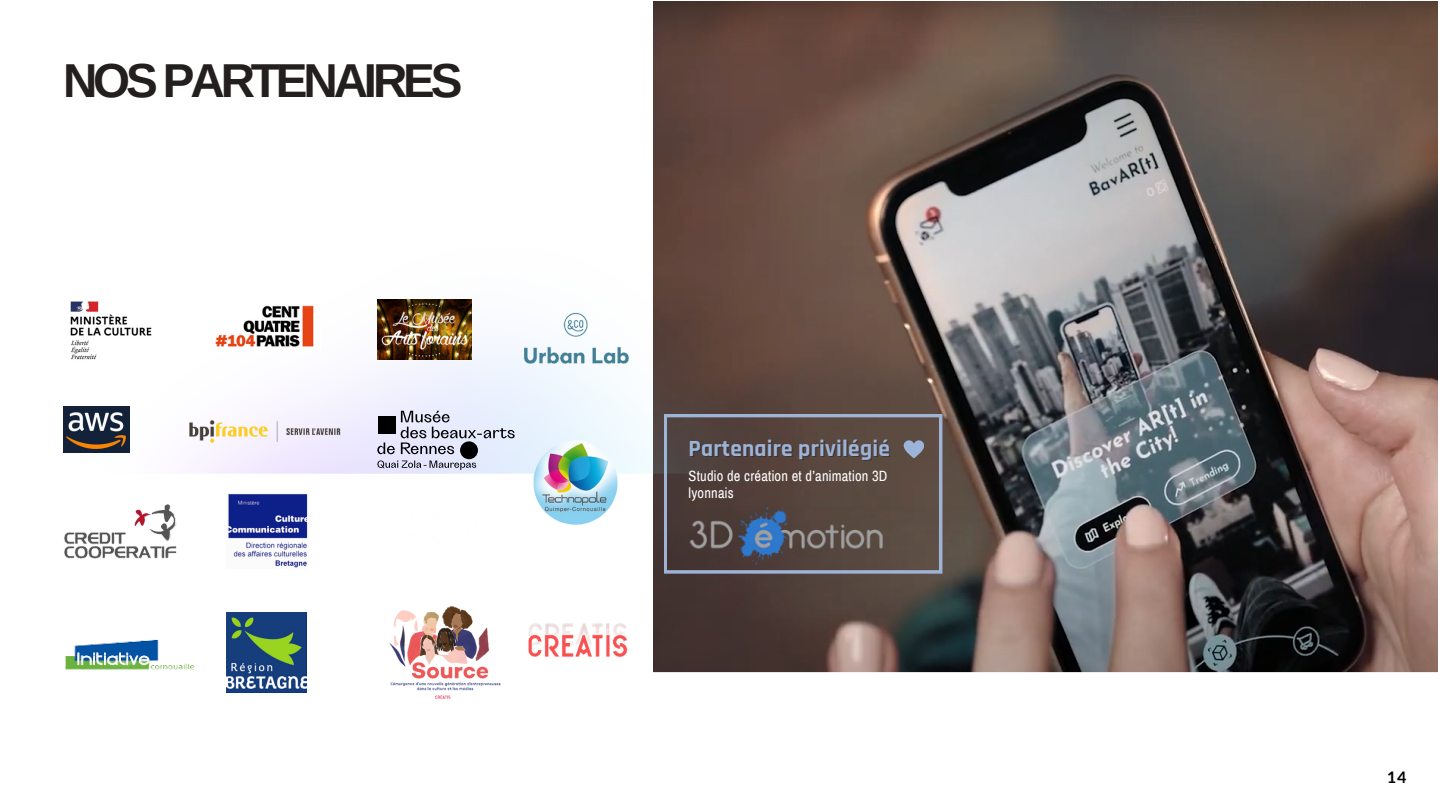
<style>
.page{position:relative;width:1440px;height:810px;background:#fff}
.page>*{position:absolute;margin:0;border:0;box-sizing:border-box;transform-origin:0 0}
.t1{font:700 47.6px "Arimo";letter-spacing:-.085em;color:#231f1f}
.t2{font:700 23.3px "Rajdhani";letter-spacing:.01em;color:#9db3d7}
.t3{font:700 16px "Lato";color:#000}
.t4{font:14.5px "Archivo Narrow";letter-spacing:.015em;color:#fff}
</style>
<div class="page">
<img style="left:654px;top:1px;width:784px;height:672px">
<svg style="left:814px;top:414px;width:128px;height:160px;background:#61544e"></svg>
<img style="left:63px;top:247px;width:751px;height:446px">
<svg style="left:377px;top:460px;width:99px;height:10px"></svg>
<svg style="left:377px;top:411px;width:138px;height:43px;background:#c3c6d6"></svg>
<div style="left:460px;top:441px;width:18px;height:18px;background:#000;border-radius:50%"></div>
<div style="left:378px;top:416px;width:18px;height:18px;background:#000"></div>
<img style="left:181px;top:389px;width:165px;height:81px">
<img style="left:377px;top:603px;width:131px;height:96px">
<img style="left:527px;top:621px;width:103px;height:44px">
<img style="left:515px;top:295px;width:120px;height:87px">
<img style="left:63px;top:499px;width:120px;height:69px">
<img style="left:63px;top:594px;width:144px;height:98px">
<img style="left:533px;top:440px;width:84px;height:84px">
<img style="left:227px;top:613px;width:79px;height:79px">
<img style="left:227px;top:494px;width:82px;height:75px">
<img style="left:207px;top:299px;width:114px;height:53px">
<img style="left:63px;top:295px;width:96px;height:69px">
<img style="left:63px;top:407px;width:67px;height:46px">
<img style="left:374px;top:512px;width:112px;height:33px">
<img style="left:377px;top:299px;width:94px;height:61px">
<p class="t1" style="left:63px;top:54px;width:401px">NOS PARTENAIRES</p>
<p class="t2" style="left:689px;top:434px;width:203px">Partenaire privilégié</p>
<p class="t4" style="left:689px;top:468px;width:200px">Studio de création et d’animation 3D</p>
<p class="t4" style="left:689px;top:486px;width:47px">lyonnais</p>
<p class="t3" style="left:1387px;top:767px;width:21px">14</p>
</div>
